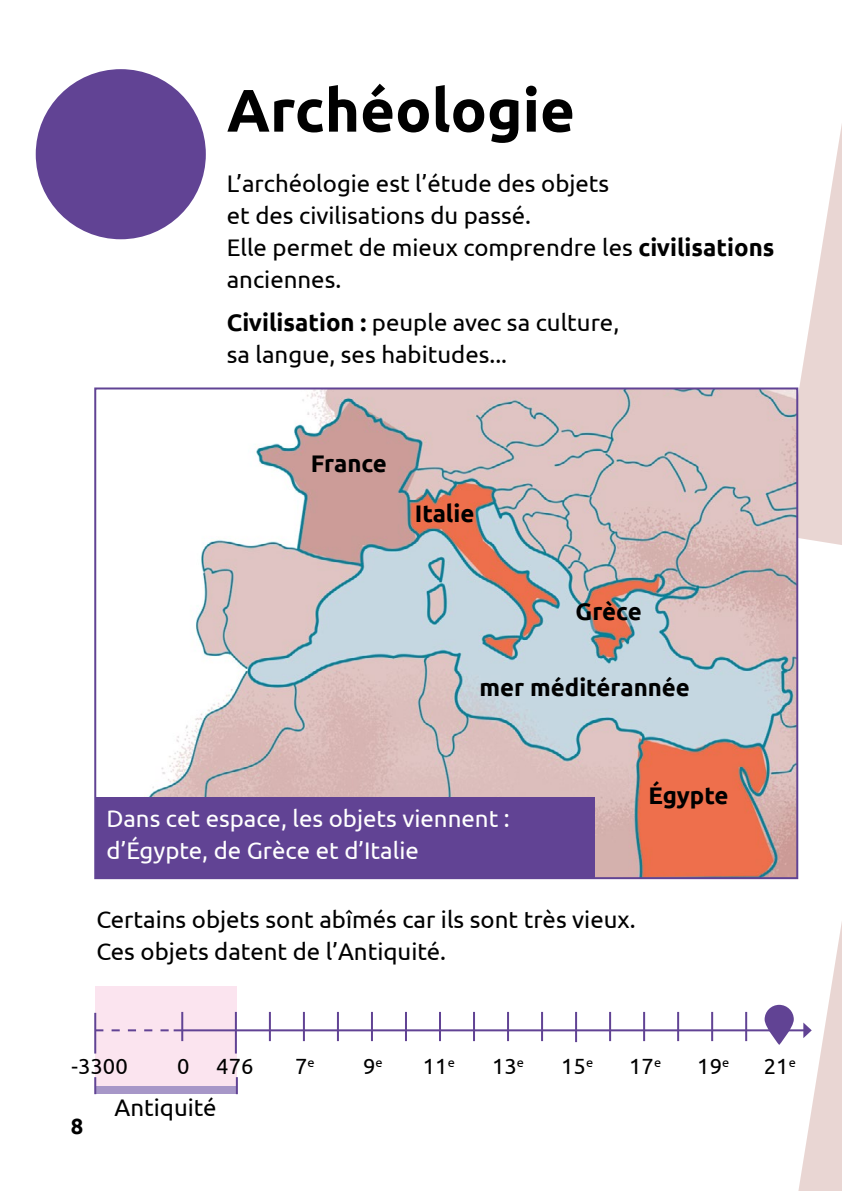
<style>
.page{position:relative;width:842px;height:1191px;background:#fff}
.page>*{position:absolute;margin:0;border:0;box-sizing:border-box;transform-origin:0 0}
.titre_partie__H1{font:700 60px "Ubuntu";color:#000}
.texte_courant{font:24px/32px "Ubuntu";color:#000}
.texte_courant-2{font:24px "Ubuntu";color:#fff}
.texte_courant-3{font:700 24px "Ubuntu";color:#000}
.t1{font:22px "Ubuntu";color:#000}
.t2{font:700 22px "Ubuntu";color:#000}
.s1{font-weight:700}
</style>
<div class="page">
<svg style="left:798px;top:124px;width:44px;height:448px;fill:#e9d6d3"></svg>
<svg style="left:751px;top:572px;width:91px;height:619px"></svg>
<div style="left:95px;top:986px;width:142px;height:108px;background:#fbe4ef"></div>
<div style="left:95px;top:1086px;width:141px;height:8px;background:#a797c8"></div>
<svg style="left:765px;top:1004px;width:29px;height:41px"></svg>
<hr style="left:174px;top:1029px;width:630px;height:2px;background:#614394">
<svg style="left:803px;top:1022px;width:9px;height:16px"></svg>
<hr style="left:235px;top:1012px;width:2px;height:41px;background:#614394">
<hr style="left:269px;top:1012px;width:2px;height:29px;background:#614394">
<hr style="left:303px;top:1012px;width:2px;height:29px;background:#614394">
<hr style="left:337px;top:1012px;width:2px;height:29px;background:#614394">
<hr style="left:371px;top:1012px;width:2px;height:29px;background:#614394">
<hr style="left:405px;top:1012px;width:2px;height:29px;background:#614394">
<hr style="left:439px;top:1012px;width:2px;height:29px;background:#614394">
<hr style="left:473px;top:1012px;width:2px;height:29px;background:#614394">
<hr style="left:507px;top:1012px;width:2px;height:29px;background:#614394">
<hr style="left:541px;top:1012px;width:2px;height:29px;background:#614394">
<hr style="left:575px;top:1012px;width:2px;height:30px;background:#614394">
<svg style="left:236px;top:1077px;width:2px;height:17px"></svg>
<svg style="left:94px;top:1077px;width:2px;height:17px"></svg>
<hr style="left:609px;top:1012px;width:2px;height:29px;background:#614394">
<hr style="left:643px;top:1012px;width:2px;height:29px;background:#614394">
<hr style="left:677px;top:1012px;width:2px;height:29px;background:#614394">
<hr style="left:94px;top:1012px;width:2px;height:41px;background:#614394">
<hr style="left:711px;top:1012px;width:2px;height:29px;background:#614394">
<hr style="left:745px;top:1012px;width:2px;height:29px;background:#614394">
<img style="left:144px;top:390px;width:651px;height:486px">
<div style="left:95px;top:797px;width:500px;height:81px;background:#614394"></div>
<svg style="left:96px;top:1029px;width:73px;height:2px"></svg>
<div style="left:36px;top:69px;width:170px;height:170px;background:#614394;border-radius:50%"></div>
<hr style="left:181px;top:1012px;width:2px;height:29px;background:#614394">
<h1 class="titre_partie__H1" style="left:227px;top:74px;width:350px">Archéologie</h1>
<p class="texte_courant" style="left:227px;top:167px;width:384px">L’archéologie est l’étude des objets et des civilisations du passé.</p>
<p class="texte_courant" style="left:227px;top:231px;width:549px">Elle permet de mieux comprendre les <span class="s1">civilisations </span>anciennes.</p>
<p class="texte_courant" style="left:227px;top:306px;width:394px"><span class="s1">Civilisation :</span> peuple avec sa culture, sa langue, ses habitudes...</p>
<p class="texte_courant-3" style="left:311px;top:449px;width:78px">France</p>
<p class="texte_courant-3" style="left:415px;top:499px;width:61px">Italie</p>
<p class="texte_courant-3" style="left:575px;top:597px;width:68px">Grèce</p>
<p class="texte_courant-3" style="left:480px;top:672px;width:212px">mer méditérannée</p>
<p class="texte_courant-2" style="left:107px;top:804px;width:405px">Dans cet espace, les objets viennent :</p>
<p class="texte_courant-2" style="left:107px;top:836px;width:314px">d’Égypte, de Grèce et d’Italie</p>
<p class="texte_courant-3" style="left:649px;top:781px;width:81px">Égypte</p>
<p class="texte_courant" style="left:96px;top:903px;width:541px">Certains objets sont abîmés car ils sont très vieux.</p>
<p class="texte_courant" style="left:96px;top:935px;width:351px">Ces objets datent de l’Antiquité.</p>
<p class="t1" style="left:72px;top:1053px;width:58px">-3300</p>
<p class="t1" style="left:177px;top:1053px;width:78px">0 476</p>
<p class="t1" style="left:423px;top:1053px;width:33px">11<sup>e</sup></p>
<p class="t1" style="left:492px;top:1053px;width:33px">13<sup>e</sup></p>
<p class="t1" style="left:561px;top:1053px;width:33px">15<sup>e</sup></p>
<p class="t1" style="left:629px;top:1053px;width:33px">17<sup>e</sup></p>
<p class="t1" style="left:697px;top:1053px;width:33px">19<sup>e</sup></p>
<p class="t1" style="left:764px;top:1053px;width:33px">21<sup>e</sup></p>
<p class="t1" style="left:363px;top:1053px;width:21px">9<sup>e</sup></p>
<p class="t1" style="left:295px;top:1053px;width:21px">7<sup>e</sup></p>
<p class="t2" style="left:71px;top:1113px;width:14px">8</p>
<p class="texte_courant" style="left:114px;top:1090px;width:104px">Antiquité</p>
</div>
